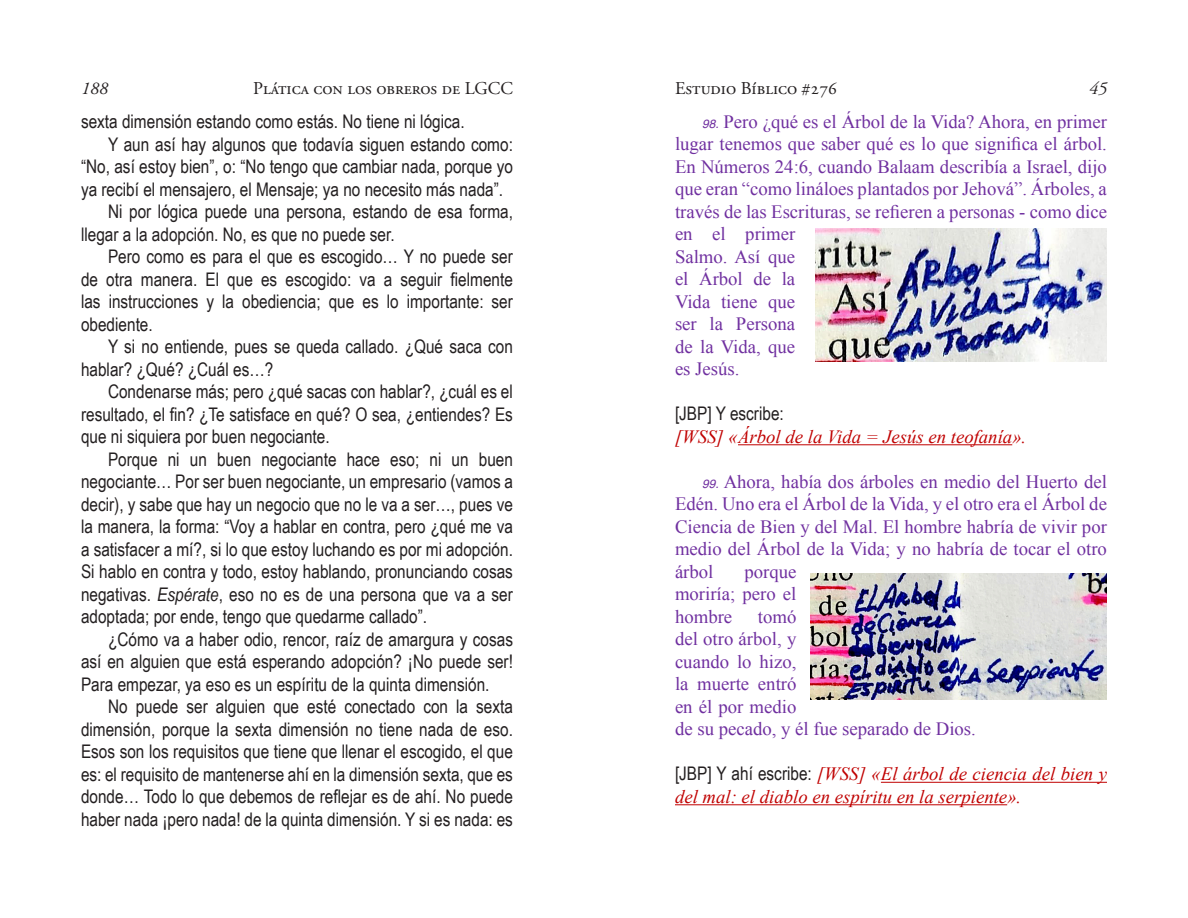
<style>
.page{position:relative;width:1188px;height:918px;background:#fff}
.page>*{position:absolute;margin:0;border:0;box-sizing:border-box;transform-origin:0 0}
.t1{font:18.75px "Arial Narrow";color:#231f20}
.t2{font:18.75px/22.5px "Times New Roman";color:#7030a0}
.t3{font:italic 18.75px/22.5px "Times New Roman";color:#c00000}
.t4{font:18px "Adobe Garamond Pro";color:#231f20}
.t5{font:italic 18px "Adobe Garamond Pro";color:#231f20}
.s1{font-style:italic}
.s2{font-family:"Helvetica";font-style:italic;font-size:12px}
.s3{font-family:"Arial Narrow";font-style:normal;color:#231f20}
</style>
<div class="page">
<hr style="left:738px;top:445px;width:274px;height:1px;background:#c00000">
<hr style="left:881px;top:782px;width:226px;height:1px;background:#c00000">
<hr style="left:675px;top:805px;width:332px;height:1px;background:#c00000">
<img style="left:816px;top:228px;width:291px;height:134px">
<img style="left:810px;top:574px;width:297px;height:126px">
<p class="t5" style="left:81px;top:78px;width:28px">188</p>
<p class="t4" style="left:253px;top:78px;width:261px">Plática con los obreros de LGCC</p>
<p class="t1" style="left:81px;top:108px;width:385px">sexta dimensión estando como estás. No tiene ni lógica.</p>
<p class="t1" style="left:108px;top:131px;width:406px">Y aun así hay algunos que todavía siguen estando como:</p>
<p class="t1" style="left:81px;top:153px;width:433px">“No, así estoy bien”, o: “No tengo que cambiar nada, porque yo</p>
<p class="t1" style="left:81px;top:176px;width:424px">ya recibí el mensajero, el Mensaje; ya no necesito más nada”.</p>
<p class="t1" style="left:108px;top:198px;width:406px">Ni por lógica puede una persona, estando de esa forma,</p>
<p class="t1" style="left:81px;top:221px;width:315px">llegar a la adopción. No, es que no puede ser.</p>
<p class="t1" style="left:108px;top:243px;width:406px">Pero como es para el que es escogido… Y no puede ser</p>
<p class="t1" style="left:81px;top:266px;width:433px">de otra manera. El que es escogido: va a seguir fielmente</p>
<p class="t1" style="left:81px;top:288px;width:434px">las instrucciones y la obediencia; que es lo importante: ser</p>
<p class="t1" style="left:81px;top:311px;width:73px">obediente.</p>
<p class="t1" style="left:108px;top:333px;width:406px">Y si no entiende, pues se queda callado. ¿Qué saca con</p>
<p class="t1" style="left:81px;top:356px;width:194px">hablar? ¿Qué? ¿Cuál es…?</p>
<p class="t1" style="left:108px;top:378px;width:406px">Condenarse más; pero ¿qué sacas con hablar?, ¿cuál es el</p>
<p class="t1" style="left:81px;top:401px;width:433px">resultado, el fin? ¿Te satisface en qué? O sea, ¿entiendes? Es</p>
<p class="t1" style="left:81px;top:423px;width:250px">que ni siquiera por buen negociante.</p>
<p class="t1" style="left:108px;top:446px;width:407px">Porque ni un buen negociante hace eso; ni un buen</p>
<p class="t1" style="left:81px;top:468px;width:433px">negociante… Por ser buen negociante, un empresario (vamos a</p>
<p class="t1" style="left:81px;top:491px;width:433px">decir), y sabe que hay un negocio que no le va a ser…, pues ve</p>
<p class="t1" style="left:81px;top:513px;width:433px">la manera, la forma: “Voy a hablar en contra, pero ¿qué me va</p>
<p class="t1" style="left:81px;top:536px;width:433px">a satisfacer a mí?, si lo que estoy luchando es por mi adopción.</p>
<p class="t1" style="left:81px;top:558px;width:433px">Si hablo en contra y todo, estoy hablando, pronunciando cosas</p>
<p class="t1" style="left:81px;top:581px;width:433px">negativas. <span class="s1">Espérate</span>, eso no es de una persona que va a ser</p>
<p class="t1" style="left:81px;top:603px;width:348px">adoptada; por ende, tengo que quedarme callado”.</p>
<p class="t1" style="left:108px;top:626px;width:407px">¿Cómo va a haber odio, rencor, raíz de amargura y cosas</p>
<p class="t1" style="left:81px;top:648px;width:433px">así en alguien que está esperando adopción? ¡No puede ser!</p>
<p class="t1" style="left:81px;top:671px;width:410px">Para empezar, ya eso es un espíritu de la quinta dimensión.</p>
<p class="t1" style="left:108px;top:693px;width:406px">No puede ser alguien que esté conectado con la sexta</p>
<p class="t1" style="left:81px;top:716px;width:433px">dimensión, porque la sexta dimensión no tiene nada de eso.</p>
<p class="t1" style="left:81px;top:738px;width:433px">Esos son los requisitos que tiene que llenar el escogido, el que</p>
<p class="t1" style="left:81px;top:761px;width:433px">es: el requisito de mantenerse ahí en la dimensión sexta, que es</p>
<p class="t1" style="left:81px;top:783px;width:433px">donde… Todo lo que debemos de reflejar es de ahí. No puede</p>
<p class="t1" style="left:81px;top:806px;width:433px">haber nada ¡pero nada! de la quinta dimensión. Y si es nada: es</p>
<p class="t4" style="left:675px;top:78px;width:164px">Estudio Bíblico #276</p>
<p class="t5" style="left:1089px;top:78px;width:19px">45</p>
<p class="t2" style="left:675px;top:110px;width:434px;text-indent:27px"><span class="s2">98.</span> Pero ¿qué es el Árbol de la Vida? Ahora, en primer lugar tenemos que saber qué es lo que significa el árbol.<br>En Números 24:6, cuando Balaam describía a Israel, dijo que eran “como lináloes plantados por Jehová”. Árboles, a través de las Escrituras, se refieren a personas - como dice en el primer<br>Salmo. Así que<br>el Árbol de la<br>Vida tiene que<br>ser la Persona<br>de la Vida, que<br>es Jesús.</p>
<p class="t1" style="left:675px;top:400px;width:110px">[JBP] Y escribe:</p>
<p class="t3" style="left:675px;top:425px;width:353px">[WSS] «Árbol de la Vida = Jesús en teofanía».</p>
<p class="t2" style="left:675px;top:470px;width:434px;text-align:justify;text-indent:27px"><span class="s2">99.</span> Ahora, había dos árboles en medio del Huerto del Edén. Uno era el Árbol de la Vida, y el otro era el Árbol de Ciencia de Bien y del Mal. El hombre habría de vivir por medio del Árbol de la Vida; y no habría de tocar el otro árbol</p>
<p class="t2" style="left:675px;top:560px;width:123px;text-align:justify;text-indent:69px">porque moriría; pero el hombre</p>
<p class="t2" style="left:675px;top:605px;width:302px;text-indent:83px">tomó<br>del otro árbol, y<br>cuando lo hizo,<br>la muerte entró<br>en él por medio<br>de su pecado, y él fue separado de Dios.</p>
<p class="t3" style="left:675px;top:762px;width:434px"><span class="s3">[JBP] Y ahí escribe:</span> [WSS] «El árbol de ciencia del bien y del mal: el diablo en espíritu en la serpiente».</p>
</div>
